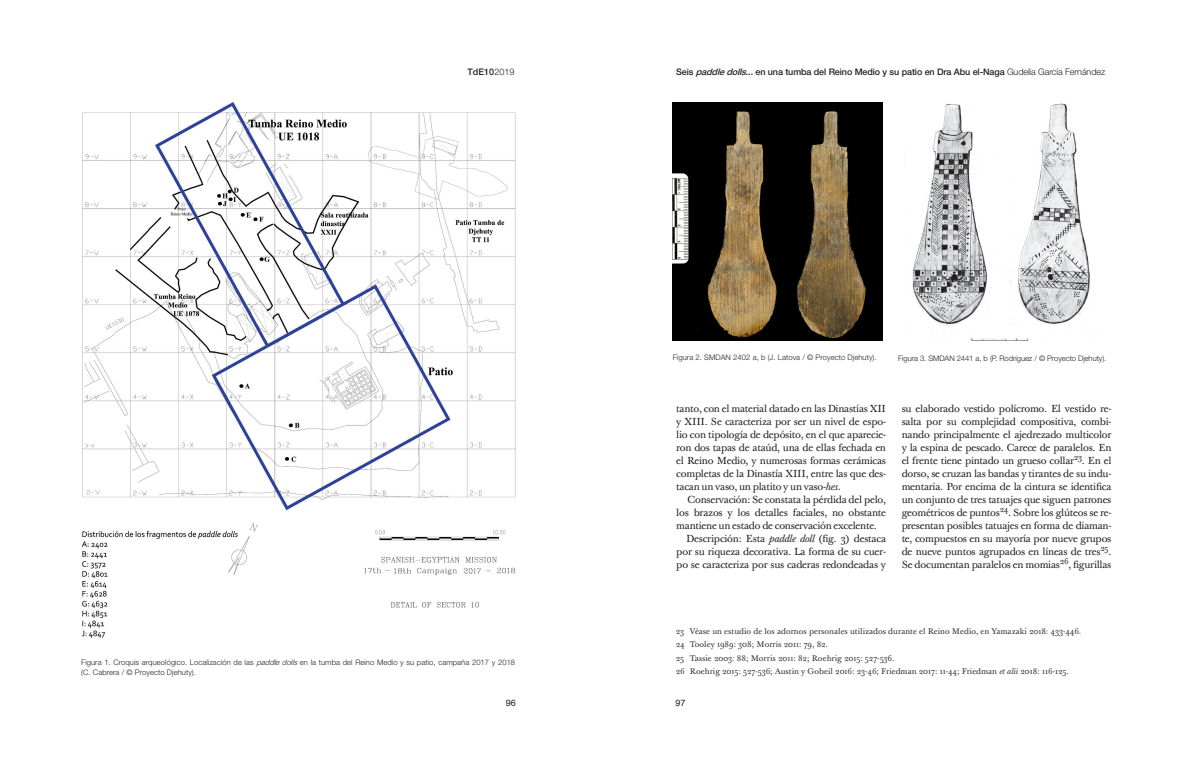
<style>
.page{position:relative;width:1191px;height:766px;background:#fff}
.page>*{position:absolute;margin:0;border:0;box-sizing:border-box;transform-origin:0 0}
.TABULACION{font:10px/13px "Baskerville Ten Pro";letter-spacing:-.025em;color:#231f20;text-align:justify}
.encabeza{font:500 9px "Helvetica Neue LT Std";letter-spacing:-.01em;color:#231f20}
.t1{font:9px "Helvetica";color:#231f20}
.notas{font:8px "Baskerville Ten Pro";color:#312f30}
.t2{font:300 7.6px/9.1px "Helvetica Neue LT Std";letter-spacing:.01em;color:#231f20}
.t3{font:500 2px "Helvetica Neue LT Std";color:#fff}
.s1{font-weight:300}
.s2{font-style:italic}
.s3{color:#fff}
</style>
<div class="page">
<img style="left:82px;top:102px;width:434px;height:409px">
<div style="left:44px;top:502px;width:205px;height:25px;background:#fff"></div>
<div style="left:310px;top:502px;width:204px;height:28px;background:#fff"></div>
<div style="left:243px;top:502px;width:25px;height:25px;background:#fff"></div>
<img style="left:81px;top:522px;width:177px;height:115px">
<img style="left:364px;top:530px;width:151px;height:78px">
<img style="left:673px;top:103px;width:209px;height:237px">
<img style="left:912px;top:103px;width:178px;height:237px">
<p class="encabeza" style="left:467px;top:66px;width:49px">TdE10<span class="s1">2019</span></p>
<p class="t3" style="left:494px;top:73px;width:2px">.</p>
<p class="t2" style="left:81px;top:657px;width:435px">Figura 1. Croquis arqueológico. Localización de las <span class="s2">paddledolls</span>en la tumba del Reino Medio y su patio, campaña 2017 y 2018 (C. Cabrera / © Proyecto Djehuty).</p>
<p class="encabeza" style="left:676px;top:66px;width:430px">Seis <span class="s2">paddledolls</span>... en una tumba del Reino Medio y su patio en Dra Abu el-Naga <span class="s1">Gudelia García Fernández</span></p>
<p class="t2" style="left:673px;top:352px;width:205px">Figura 2. SMDAN 2402 a, b (J. Latova / © Proyecto Djehuty).</p>
<p class="t2" style="left:898px;top:353px;width:210px">Figura 3. SMDAN 2441 a, b (P. Rodríguez / © Proyecto Djehuty).</p>
<p class="TABULACION" style="left:676px;top:402px;width:211px">tanto, con el material datado en las Dinastías XII y XIII. Se caracteriza por ser un nivel de espo&shy;lio con tipología de depósito, en el que aparecie&shy;ron dos tapas de ataúd, una de ellas fechada en el Reino Medio, y numerosas formas cerámicas completas de la Dinastía XIII, entre las que des&shy;tacan un vaso, un platito y un vaso-<span class="s2">hes</span>.</p>
<p class="TABULACION" style="left:676px;top:493px;width:211px;text-indent:11px">Conservación: Se constata la pérdida del pelo, los brazos y los detalles faciales, no obstante mantiene un estado de conservación excelente.</p>
<p class="TABULACION" style="left:676px;top:532px;width:211px"><span class="s3">...</span>Descripción: Esta <span class="s2">paddle doll</span> (fig. 3) destaca por su riqueza decorativa. La forma de su cuer&shy;po se caracteriza por sus caderas redondeadas y</p>
<p class="TABULACION" style="left:901px;top:402px;width:211px">su elaborado vestido polícromo. El vestido re&shy;salta por su complejidad compositiva, combi&shy;nando principalmente el ajedrezado multicolor y la espina de pescado. Carece de paralelos. En el frente tiene pintado un grueso collar<sup>23</sup>. En el dorso, se cruzan las bandas y tirantes de su indu&shy;mentaria. Por encima de la cintura se identifica un conjunto de tres tatuajes que siguen patrones geométricos de puntos<sup>24</sup>. Sobre los glúteos se re&shy;presentan posibles tatuajes en forma de diaman&shy;te, compuestos en su mayoría por nueve grupos de nueve puntos agrupados en líneas de tres<sup>25</sup>.<br>Se documentan paralelos en momias<sup>26</sup>, figurillas</p>
<p class="notas" style="left:675px;top:626px;width:407px">23 Véase un estudio de los adornos personales utilizados durante el Reino Medio, en Yamazaki 2018: 433-446.</p>
<p class="notas" style="left:675px;top:639px;width:154px">24 Tooley 1989: 308; Morris 2011: 79, 82.</p>
<p class="notas" style="left:675px;top:653px;width:220px">25 Tassie 2003: 88; Morris 2011: 82; Roehrig 2015: 527-536.</p>
<p class="notas" style="left:675px;top:666px;width:395px">26 Roehrig 2015: 527-536; Austin y Gobeil 2016: 23-46; Friedman 2017: 11-44; Friedman <span class="s2">et alii</span> 2018: 116-125.</p>
<p class="t1" style="left:506px;top:695px;width:12px">96</p>
<p class="t1" style="left:675px;top:695px;width:12px">97</p>
</div>
